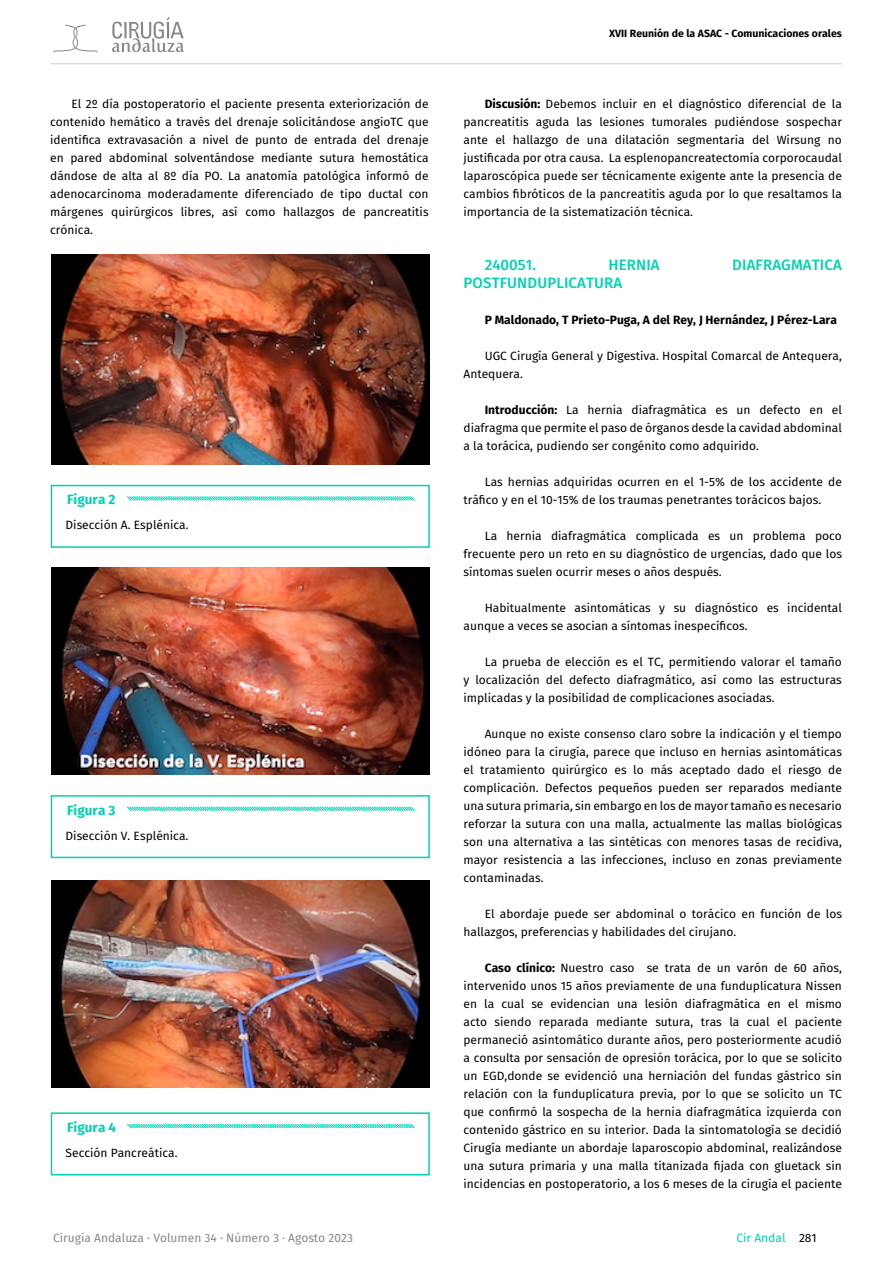
<style>
.page{position:relative;width:893px;height:1263px;background:#fff}
.page>*{position:absolute;margin:0;border:0;box-sizing:border-box;transform-origin:0 0}
.t1{font:500 15px "Fira Sans";letter-spacing:.01em;color:#00d1b2}
.t2{font:700 13.5px "Fira Sans";color:#00d1b2}
.t3{font:12px/18px "Fira Sans";color:#000;text-align:justify}
.t4{font:700 12px "Fira Sans";color:#000}
.t5{font:12px "Fira Sans";color:#878787}
.t6{font:12px "Fira Sans";color:#00d1b2}
.t7{font:700 10.5px "Fira Sans";color:#000}
.s1{font-weight:700}
.s2{color:#000}
</style>
<div class="page">
<svg style="left:53px;top:24px;width:45px;height:29px"></svg>
<svg style="left:112px;top:17px;width:72px;height:35px"></svg>
<hr style="left:50px;top:64px;width:792px;height:1px;background:#d1d1d1">
<img style="left:51px;top:254px;width:378px;height:211px">
<img style="left:51px;top:568px;width:378px;height:207px">
<div style="left:51px;top:485px;width:379px;height:63px;border:2px solid #00d1b2"></div>
<svg style="left:127px;top:496px;width:288px;height:5px"></svg>
<div style="left:51px;top:795px;width:379px;height:63px;border:2px solid #00d1b2"></div>
<svg style="left:127px;top:806px;width:288px;height:5px"></svg>
<img style="left:51px;top:880px;width:379px;height:207px">
<div style="left:51px;top:1112px;width:379px;height:63px;border:2px solid #00d1b2"></div>
<svg style="left:127px;top:1123px;width:288px;height:6px"></svg>
<p class="t7" style="left:609px;top:25px;width:234px">XVII Reunión de la ASAC - Comunicaciones orales</p>
<p class="t3" style="left:50px;top:94px;width:380px;text-indent:21px">El 2º día postoperatorio el paciente presenta exteriorización de contenido hemático a través del drenaje solicitándose angioTC que identifica extravasación a nivel de punto de entrada del drenaje en pared abdominal solventándose mediante sutura hemostática dándose de alta al 8º día PO. La anatomía patológica informó de adenocarcinoma moderadamente diferenciado de tipo ductal con márgenes quirúrgicos libres, así como hallazgos de pancreatitis crónica.</p>
<p class="t3" style="left:463px;top:94px;width:380px;text-indent:21px"><span class="s1">Discusión:</span> Debemos incluir en el diagnóstico diferencial de la pancreatitis aguda las lesiones tumorales pudiéndose sospechar ante el hallazgo de una dilatación segmentaria del Wirsung no justificada por otra causa. La esplenopancreatectomía corporocaudal laparoscópica puede ser técnicamente exigente ante la presencia de cambios fibróticos de la pancreatitis aguda por lo que resaltamos la importancia de la sistematización técnica.</p>
<p class="t1" style="left:485px;top:253px;width:53px">240051.</p>
<p class="t1" style="left:608px;top:253px;width:53px">HERNIA</p>
<p class="t1" style="left:732px;top:253px;width:111px">DIAFRAGMATICA</p>
<p class="t1" style="left:464px;top:271px;width:160px">POSTFUNDUPLICATURA</p>
<p class="t4" style="left:485px;top:310px;width:354px">P Maldonado, T Prieto-Puga, A del Rey, J Hernández, J Pérez-Lara</p>
<p class="t3" style="left:463px;top:346px;width:380px;text-indent:21px">UGC Cirugía General y Digestiva. Hospital Comarcal de Antequera,<br>Antequera.</p>
<p class="t3" style="left:463px;top:400px;width:380px;text-indent:21px"><span class="s1">Introducción:</span> La hernia diafragmática es un defecto en el diafragma que permite el paso de órganos desde la cavidad abdominal a la torácica, pudiendo ser congénito como adquirido.</p>
<p class="t3" style="left:463px;top:472px;width:380px;text-indent:21px">Las hernias adquiridas ocurren en el 1-5% de los accidente de tráfico y en el 10-15% de los traumas penetrantes torácicos bajos.</p>
<p class="t3" style="left:463px;top:526px;width:380px;text-indent:21px">La hernia diafragmática complicada es un problema poco frecuente pero un reto en su diagnóstico de urgencias, dado que los síntomas suelen ocurrir meses o años después.</p>
<p class="t3" style="left:463px;top:598px;width:380px;text-indent:21px">Habitualmente asintomáticas y su diagnóstico es incidental aunque a veces se asocian a síntomas inespecíficos.</p>
<p class="t3" style="left:463px;top:652px;width:380px;text-indent:21px">La prueba de elección es el TC, permitiendo valorar el tamaño y localización del defecto diafragmático, así como las estructuras implicadas y la posibilidad de complicaciones asociadas.</p>
<p class="t3" style="left:463px;top:724px;width:380px;text-indent:21px">Aunque no existe consenso claro sobre la indicación y el tiempo idóneo para la cirugía, parece que incluso en hernias asintomáticas el tratamiento quirúrgico es lo más aceptado dado el riesgo de complicación. Defectos pequeños pueden ser reparados mediante una sutura primaria, sin embargo en los de mayor tamaño es necesario reforzar la sutura con una malla, actualmente las mallas biológicas son una alternativa a las sintéticas con menores tasas de recidiva, mayor resistencia a las infecciones, incluso en zonas previamente contaminadas.</p>
<p class="t3" style="left:463px;top:904px;width:380px;text-indent:21px">El abordaje puede ser abdominal o torácico en función de los hallazgos, preferencias y habilidades del cirujano.</p>
<p class="t3" style="left:463px;top:958px;width:380px;text-indent:21px"><span class="s1">Caso clínico:</span> Nuestro caso se trata de un varón de 60 años, intervenido unos 15 años previamente de una funduplicatura Nissen en la cual se evidencian una lesión diafragmática en el mismo acto siendo reparada mediante sutura, tras la cual el paciente permaneció asintomático durante años, pero posteriormente acudió a consulta por sensación de opresión torácica, por lo que se solicito un EGD,donde se evidenció una herniación del fundas gástrico sin relación con la funduplicatura previa, por lo que se solicito un TC que confirmó la sospecha de la hernia diafragmática izquierda con contenido gástrico en su interior. Dada la sintomatología se decidió Cirugía mediante un abordaje laparoscopio abdominal, realizándose una sutura primaria y una malla titanizada fijada con gluetack sin incidencias en postoperatorio, a los 6 meses de la cirugía el paciente</p>
<p class="t2" style="left:67px;top:488px;width:50px">Figura 2</p>
<p class="t3" style="left:66px;top:516px;width:125px">Disección A. Esplénica.</p>
<p class="t2" style="left:67px;top:799px;width:50px">Figura 3</p>
<p class="t3" style="left:66px;top:826px;width:124px">Disección V. Esplénica.</p>
<p class="t2" style="left:67px;top:1116px;width:51px">Figura 4</p>
<p class="t3" style="left:66px;top:1143px;width:113px">Sección Pancreática.</p>
<p class="t5" style="left:53px;top:1229px;width:301px">Cirugía Andaluza · Volumen 34 · Número 3 · Agosto 2023</p>
<p class="t6" style="left:736px;top:1229px;width:82px">Cir Andal <span class="s2">281</span></p>
</div>
